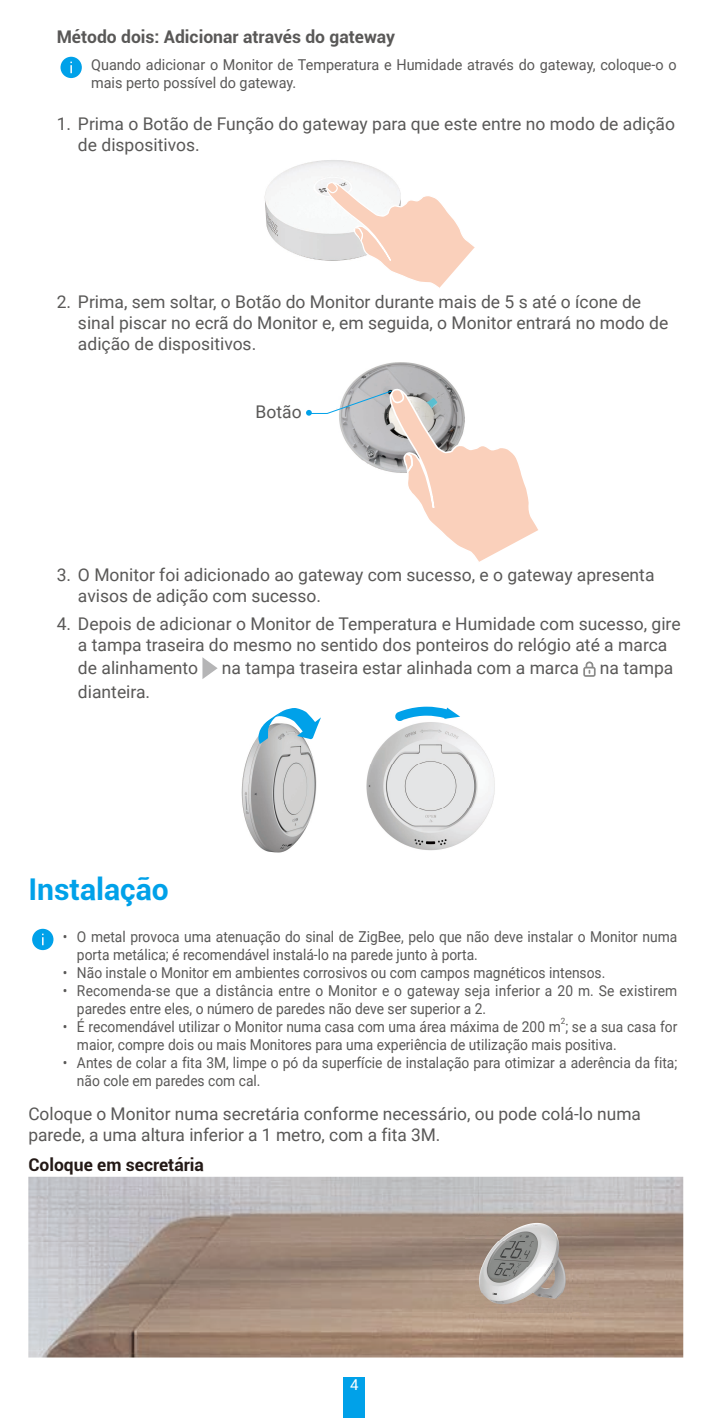
<style>
.page{position:relative;width:709px;height:1418px;background:#fff}
.page>*{position:absolute;margin:0;border:0;box-sizing:border-box;transform-origin:0 0}
.t1{font:700 30px "Roboto";color:#00a1e9}
.t2{font:17.5px/21px "Roboto";color:#595857}
.t3{font:700 17.5px "Roboto";color:#595857}
.t4{font:700 17.5px "Roboto";color:#231916}
.t5{font:15px/18px "Roboto";color:#595857;scale:.92 1}
.t6{font:15px/18px "Roboto";color:#595857;scale:.96 1}
.t7{font:15px "Roboto";color:#fff}
.t8{font:8.75px "Roboto";color:#595857;scale:.92 1}
</style>
<div class="page">
<div style="left:344px;top:1376px;width:21px;height:41px;background:#00a1e9"></div>
<div style="left:60px;top:57px;width:22px;height:21px;background:#00a1e9;border-radius:50%"></div>
<svg style="left:70px;top:62px;width:2px;height:11px"></svg>
<img style="left:264px;top:160px;width:131px;height:101px">
<svg style="left:326px;top:182px;width:149px;height:106px"></svg>
<img style="left:349px;top:362px;width:105px;height:25px">
<svg style="left:306px;top:387px;width:232px;height:175px"></svg>
<svg style="left:202px;top:657px;width:16px;height:22px"></svg>
<svg style="left:583px;top:661px;width:12px;height:16px"></svg>
<img style="left:241px;top:737px;width:76px;height:115px">
<img style="left:366px;top:722px;width:129px;height:129px">
<svg style="left:395px;top:706px;width:65px;height:15px"></svg>
<svg style="left:258px;top:708px;width:63px;height:36px"></svg>
<div style="left:32px;top:928px;width:21px;height:22px;background:#00a1e9;border-radius:50%"></div>
<svg style="left:42px;top:933px;width:2px;height:12px"></svg>
<img style="left:28px;top:1176px;width:655px;height:181px">
<img style="left:466px;top:1215px;width:122px;height:104px">
<p class="t3" style="left:57px;top:25px;width:340px">Método dois: Adicionar através do gateway</p>
<p class="t6" style="left:91px;top:55px;width:611px">Quando adicionar o Monitor de Temperatura e Humidade através do gateway, coloque-o o mais perto possível do gateway.</p>
<p class="t2" style="left:78px;top:113px;width:598px;text-indent:-21px">1. Prima o Botão de Função do gateway para que este entre no modo de adição de dispositivos.</p>
<p class="t2" style="left:78px;top:291px;width:592px;text-indent:-21px">2. Prima, sem soltar, o Botão do Monitor durante mais de 5 s até o ícone de sinal piscar no ecrã do Monitor e, em seguida, o Monitor entrará no modo de adição de dispositivos.</p>
<p class="t2" style="left:256px;top:400px;width:48px">Botão</p>
<p class="t2" style="left:78px;top:563px;width:578px;text-indent:-21px">3. O Monitor foi adicionado ao gateway com sucesso, e o gateway apresenta avisos de adição com sucesso.</p>
<p class="t2" style="left:57px;top:613px;width:625px;text-align:center">4. Depois de adicionar o Monitor de Temperatura e Humidade com sucesso, gire a tampa traseira do mesmo no sentido dos ponteiros do relógio até a marca</p>
<p class="t2" style="left:78px;top:657px;width:122px">de alinhamento</p>
<p class="t2" style="left:222px;top:657px;width:453px">na tampa traseira estar alinhada com a marca na tampa</p>
<p class="t2" style="left:78px;top:680px;width:74px">dianteira.</p>
<h1 class="t1" style="left:28px;top:868px;width:142px">Instalação</h1>
<p class="t5" style="left:77px;top:926px;width:654px;text-indent:-14px">• O metal provoca uma atenuação do sinal de ZigBee, pelo que não deve instalar o Monitor numa porta metálica; é recomendável instalá-lo na parede junto à porta.</p>
<p class="t5" style="left:63px;top:962px;width:591px">• Não instale o Monitor em ambientes corrosivos ou com campos magnéticos intensos.</p>
<p class="t5" style="left:77px;top:980px;width:654px;text-indent:-14px">• Recomenda-se que a distância entre o Monitor e o gateway seja inferior a 20 m. Se existirem paredes entre eles, o número de paredes não deve ser superior a 2.</p>
<p class="t5" style="left:63px;top:1016px;width:669px">• É recomendável utilizar o Monitor numa casa com uma área máxima de 200 m ; se a sua casa for</p>
<p class="t8" style="left:561px;top:1015px;width:6px">2</p>
<p class="t5" style="left:77px;top:1034px;width:588px">maior, compre dois ou mais Monitores para uma experiência de utilização mais positiva.</p>
<p class="t5" style="left:77px;top:1052px;width:654px;text-indent:-14px">• Antes de colar a fita 3M, limpe o pó da superfície de instalação para otimizar a aderência da fita; não cole em paredes com cal.</p>
<p class="t2" style="left:28px;top:1102px;width:614px">Coloque o Monitor numa secretária conforme necessário, ou pode colá-lo numa parede, a uma altura inferior a 1 metro, com a fita 3M.</p>
<p class="t4" style="left:28px;top:1152px;width:177px">Coloque em secretária</p>
<p class="t7" style="left:350px;top:1373px;width:10px">4</p>
</div>
